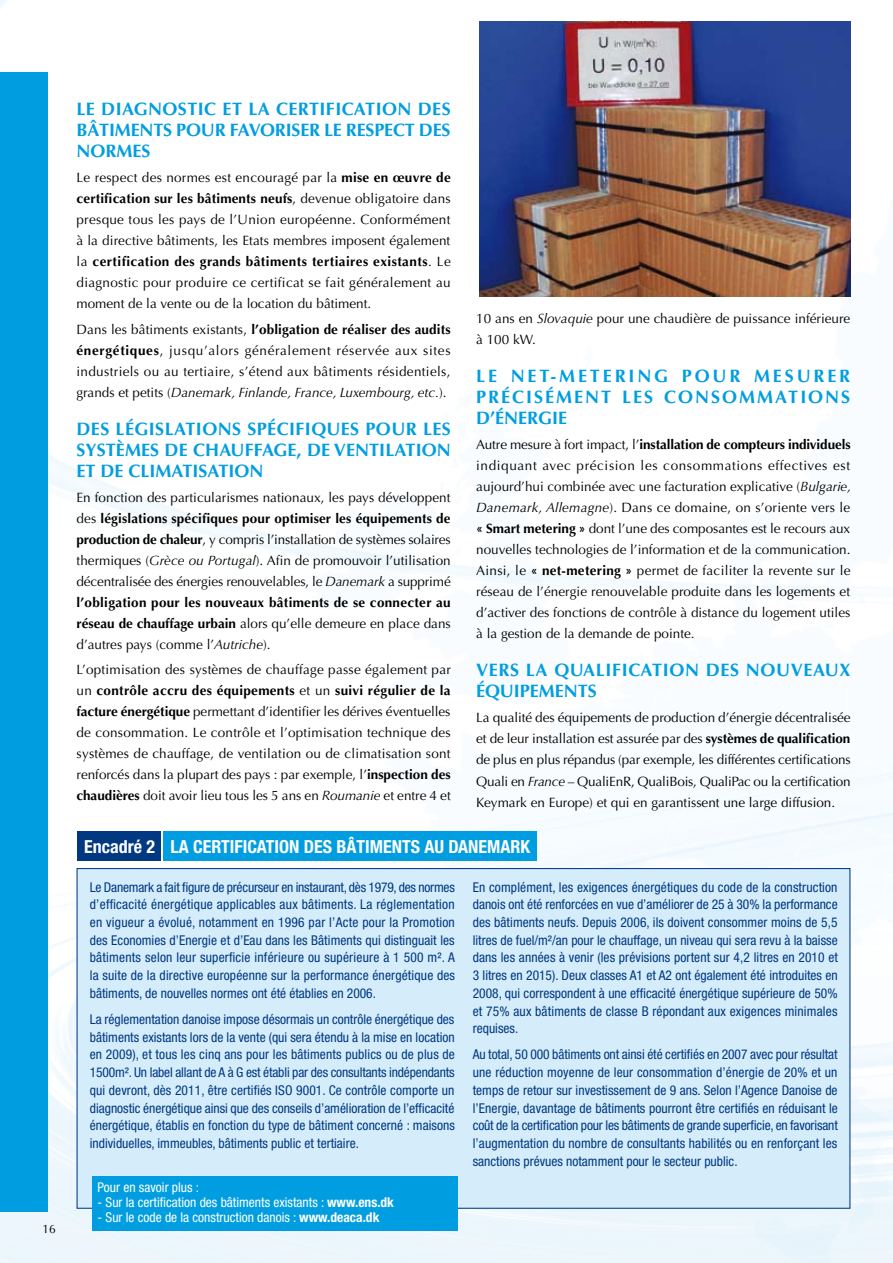
<style>
.page{position:relative;width:893px;height:1263px;background:#fff}
.page>*{position:absolute;margin:0;border:0;box-sizing:border-box;transform-origin:0 0}
.t1{font:700 18px/21px "Optima";letter-spacing:.005em;color:#009ee0;text-align:justify}
.t2{font:700 condensed 18px "Helvetica Neue";color:#fff}
.t3{font:700 18px/21px "Optima";letter-spacing:.035em;color:#009ee0}
.t4{font:13.5px/21px "Optima";color:#000;text-align:justify}
.t5{font:condensed 13.5px/17.7px "Helvetica Neue";color:#003882;text-align:justify}
.t6{font:condensed 13.5px "Helvetica Neue";color:#fff}
.t7{font:12px "Optima";color:#000}
.s1{font-weight:700}
.s2{font-style:italic}
</style>
<div class="page">
<img style="left:0;top:0;width:893px;height:1263px">
<div style="left:0;top:72px;width:47px;height:1140px;background:#009ee0"></div>
<div style="left:77px;top:868px;width:773px;height:341px;background:#d5edfa;border:1px solid #003882"></div>
<div style="left:77px;top:831px;width:83px;height:30px;background:#003882"></div>
<div style="left:92px;top:1176px;width:365px;height:55px;background:#009ee0"></div>
<div style="left:163px;top:831px;width:374px;height:30px;background:#009ee0"></div>
<img style="left:479px;top:21px;width:371px;height:275px">
<p class="t7" style="left:43px;top:1222px;width:15px">16</p>
<h1 class="t1" style="left:77px;top:99px;width:376px">LE DIAGNOSTIC ET LA CERTIFICATION DES BÂTIMENTS POUR FAVORISER LE RESPECT DES NORMES</h1>
<p class="t4" style="left:77px;top:168px;width:376px">Le respect des normes est encouragé par la <span class="s1">mise en œuvre de certification sur les bâtiments neufs</span>, devenue obligatoire dans presque tous les pays de l’Union européenne. Conformément à la directive bâtiments, les Etats membres imposent également la <span class="s1">certification des grands bâtiments tertiaires existants</span>. Le diagnostic pour produire ce certificat se fait généralement au moment de la vente ou de la location du bâtiment.</p>
<p class="t4" style="left:77px;top:319px;width:376px">Dans les bâtiments existants, <span class="s1">l’obligation de réaliser des audits énergétiques</span>, jusqu’alors généralement réservée aux sites industriels ou au tertiaire, s’étend aux bâtiments résidentiels, grands et petits (<span class="s2">Danemark, Finlande, France, Luxembourg, etc.</span>).</p>
<h1 class="t1" style="left:77px;top:418px;width:376px">DES LÉGISLATIONS SPÉCIFIQUES POUR LES SYSTÈMES DE CHAUFFAGE, DE VENTILATION ET DE CLIMATISATION</h1>
<p class="t4" style="left:77px;top:487px;width:376px">En fonction des particularismes nationaux, les pays développent des <span class="s1">législations spécifiques pour optimiser les équipements de production de chaleur</span>, y compris l’installation de systèmes solaires thermiques (<span class="s2">Grèce ou Portugal</span>). Afin de promouvoir l’utilisation décentralisée des énergies renouvelables, le <span class="s2">Danemark</span> a supprimé <span class="s1">l’obligation pour les nouveaux bâtiments de se connecter au réseau de chauffage urbain</span> alors qu’elle demeure en place dans d’autres pays (comme l’<span class="s2">Autriche</span>).</p>
<p class="t4" style="left:77px;top:659px;width:376px">L’optimisation des systèmes de chauffage passe également par un <span class="s1">contrôle accru des équipements</span> et un <span class="s1">suivi régulier de la facture énergétique</span> permettant d’identifier les dérives éventuelles de consommation. Le contrôle et l’optimisation technique des systèmes de chauffage, de ventilation ou de climatisation sont renforcés dans la plupart des pays : par exemple, l’<span class="s1">inspection des chaudières</span> doit avoir lieu tous les 5 ans en <span class="s2">Roumanie</span> et entre 4 et</p>
<p class="t4" style="left:476px;top:308px;width:376px">10 ans en <span class="s2">Slovaquie</span> pour une chaudière de puissance inférieure à 100 kW.</p>
<h1 class="t1" style="left:476px;top:366px;width:376px">LE NET-METERING POUR MESURER PRÉCISÉMENT LES CONSOMMATIONS D’ÉNERGIE</h1>
<p class="t4" style="left:476px;top:434px;width:376px">Autre mesure à fort impact, l’<span class="s1">installation de compteurs individuels </span>indiquant avec précision les consommations effectives est aujourd’hui combinée avec une facturation explicative (<span class="s2">Bulgarie, Danemark, Allemagne</span>). Dans ce domaine, on s’oriente vers le <span class="s1">« Smart metering »</span> dont l’une des composantes est le recours aux nouvelles technologies de l’information et de la communication.<br>Ainsi, le <span class="s1">« net-metering »</span> permet de faciliter la revente sur le réseau de l’énergie renouvelable produite dans les logements et d’activer des fonctions de contrôle à distance du logement utiles à la gestion de la demande de pointe.</p>
<h1 class="t3" style="left:476px;top:660px;width:376px">VERS LA QUALIFICATION DES NOUVEAUX<br>ÉQUIPEMENTS</h1>
<p class="t4" style="left:476px;top:708px;width:376px">La qualité des équipements de production d’énergie décentralisée et de leur installation est assurée par des <span class="s1">systèmes de qualification </span>de plus en plus répandus (par exemple, les différentes certifications Quali en <span class="s2">France</span> – QualiEnR, QualiBois, QualiPac ou la certification Keymark en Europe) et qui en garantissent une large diffusion.</p>
<h1 class="t2" style="left:84px;top:835px;width:72px">Encadré 2</h1>
<h1 class="t2" style="left:171px;top:835px;width:361px">LA CERTIFICATION DES BÂTIMENTS AU DANEMARK</h1>
<p class="t5" style="left:90px;top:878px;width:367px">Le Danemark a fait figure de précurseur en instaurant, dès 1979, des normes d’efficacité énergétique applicables aux bâtiments. La réglementation en vigueur a évolué, notamment en 1996 par l’Acte pour la Promotion des Economies d’Energie et d’Eau dans les Bâtiments qui distinguait les bâtiments selon leur superficie inférieure ou supérieure à 1 500 m². A la suite de la directive européenne sur la performance énergétique des bâtiments, de nouvelles normes ont été établies en 2006.</p>
<p class="t5" style="left:90px;top:1010px;width:367px">La réglementation danoise impose désormais un contrôle énergétique des bâtiments existants lors de la vente (qui sera étendu à la mise en location en 2009), et tous les cinq ans pour les bâtiments publics ou de plus de 1500m². Un label allant de A à G est établi par des consultants indépendants qui devront, dès 2011, être certifiés ISO 9001. Ce contrôle comporte un diagnostic énergétique ainsi que des conseils d’amélioration de l’efficacité énergétique, établis en fonction du type de bâtiment concerné : maisons individuelles, immeubles, bâtiments public et tertiaire.</p>
<p class="t6" style="left:98px;top:1179px;width:103px">Pour en savoir plus :</p>
<p class="t6" style="left:98px;top:1194px;width:298px">- Sur la certification des bâtiments existants : <span class="s1">www.ens.dk</span></p>
<p class="t6" style="left:98px;top:1209px;width:283px">- Sur le code de la construction danois : <span class="s1">www.deaca.dk</span></p>
<p class="t5" style="left:473px;top:878px;width:367px">En complément, les exigences énergétiques du code de la construction danois ont été renforcées en vue d’améliorer de 25 à 30% la performance des bâtiments neufs. Depuis 2006, ils doivent consommer moins de 5,5 litres de fuel/m²/an pour le chauffage, un niveau qui sera revu à la baisse dans les années à venir (les prévisions portent sur 4,2 litres en 2010 et 3 litres en 2015). Deux classes A1 et A2 ont également été introduites en 2008, qui correspondent à une efficacité énergétique supérieure de 50% et 75% aux bâtiments de classe B répondant aux exigences minimales requises.</p>
<p class="t5" style="left:473px;top:1046px;width:367px">Au total, 50 000 bâtiments ont ainsi été certifiés en 2007 avec pour résultat une réduction moyenne de leur consommation d’énergie de 20% et un temps de retour sur investissement de 9 ans. Selon l’Agence Danoise de l’Energie, davantage de bâtiments pourront être certifiés en réduisant le coût de la certification pour les bâtiments de grande superficie, en favorisant l’augmentation du nombre de consultants habilités ou en renforçant les sanctions prévues notamment pour le secteur public.</p>
</div>
